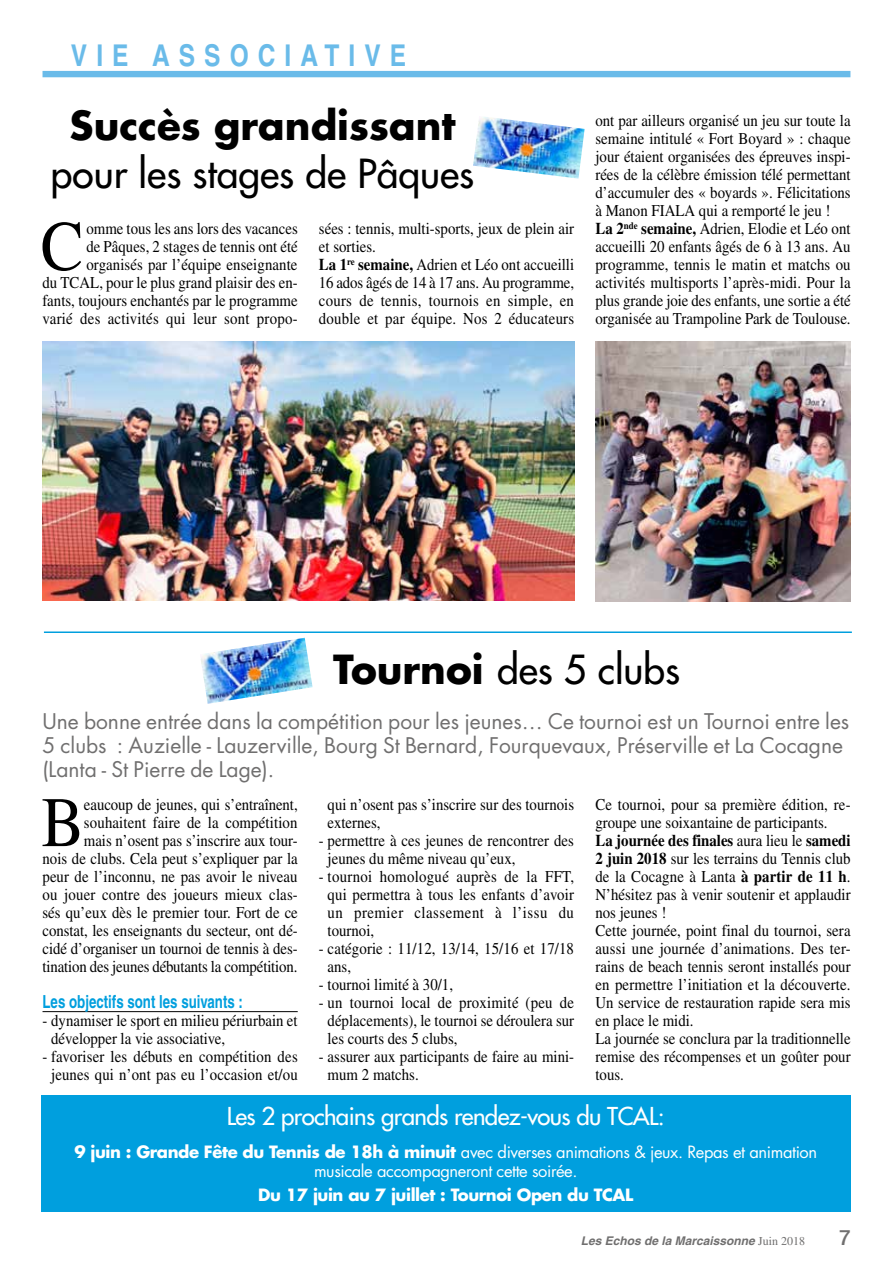
<style>
.page{position:relative;width:893px;height:1263px;background:#fff}
.page>*{position:absolute;margin:0;border:0;box-sizing:border-box;transform-origin:0 0}
.t1{font:70.95px "Times";color:#000;scale:.9 1}
.t2{font:39px "Futura";color:#000}
.t3{font:700 39px "Futura";color:#000}
.t4{font:700 condensed 30px "Helvetica";letter-spacing:.3em;color:#6abbe9}
.t5{font:24px "Futura";letter-spacing:-.025em;color:#fff}
.t6{font:21px/24px "Futura";color:#706f6f}
.t7{font:500 21px "Helvetica Neue";color:#706f6f}
.t8{font:700 condensed 18px "Helvetica";color:#009fde;scale:.9 1}
.t9{font:16.5px/18px "Times";color:#000;scale:.9 1}
.t10{font:16.5px/19.5px "Futura";letter-spacing:-.025em;color:#fff;text-align:center}
.t11{font:700 16.5px "Futura";letter-spacing:-.025em;color:#fff}
.t12{font:italic 700 12px "Helvetica";color:#706f6f}
.s1{font-weight:700}
.s2{font-family:"Times";font-weight:400;font-style:normal}
</style>
<div class="page">
<div style="left:43px;top:71px;width:807px;height:6px;background:#6abbe9"></div>
<div style="left:41px;top:1095px;width:809px;height:117px;background:#009fde"></div>
<hr style="left:43px;top:1011px;width:255px;height:1px;background:#000">
<hr style="left:44px;top:631px;width:808px;height:2px;background:#009fde">
<img style="left:473px;top:117px;width:112px;height:62px">
<img style="left:201px;top:638px;width:112px;height:66px">
<img style="left:595px;top:341px;width:255px;height:260px">
<img style="left:42px;top:341px;width:532px;height:260px">
<h3 class="t4" style="left:71px;top:37px;width:337px">VIE ASSOCIATIVE</h3>
<h2 class="t3" style="left:70px;top:99px;width:387px">Succès grandissant</h2>
<h2 class="t2" style="left:51px;top:148px;width:425px">pour les stages de Pâques</h2>
<h1 class="t1" style="left:41px;top:206px;width:49px">C</h1>
<p class="t9" style="left:43px;top:219px;width:285px;text-align:right">omme tous les ans lors des vacances<br>de Pâques, 2 stages de tennis ont été organisés par l’équipe enseignante<br>du TCAL, pour le plus grand plaisir des en&shy;fants, toujours enchantés par le programme varié des activités qui leur sont propo-</p>
<p class="t9" style="left:319px;top:219px;width:285px">sées : tennis, multi-sports, jeux de plein air et sorties.<br><span class="s1">La 1</span><sup>re</sup> <span class="s1">semaine,</span> Adrien et Léo ont accueilli 16 ados âgés de 14 à 17 ans. Au programme, cours de tennis, tournois en simple, en double et par équipe. Nos 2 éducateurs</p>
<p class="t9" style="left:595px;top:111px;width:285px">ont par ailleurs organisé un jeu sur toute la semaine intitulé « Fort Boyard » : chaque jour étaient organisées des épreuves inspi&shy;rées de la célèbre émission télé permettant d’accumuler des « boyards ». Félicitations à Manon FIALA qui a remporté le jeu !<br><span class="s1">La 2</span><sup>nde</sup> <span class="s1">semaine,</span> Adrien, Elodie et Léo ont accueilli 20 enfants âgés de 6 à 13 ans. Au programme, tennis le matin et matchs ou activités multisports l’après-midi. Pour la plus grande joie des enfants, une sortie a été organisée au Trampoline Park de Toulouse.</p>
<h2 class="t2" style="left:333px;top:644px;width:349px"><span class="s1">Tournoi</span> des 5 clubs</h2>
<p class="t6" style="left:43px;top:710px;width:808px">Une bonne entrée dans la compétition pour les jeunes… Ce tournoi est un Tournoi entre les<br>5 clubs : Auzielle - Lauzerville, Bourg St Bernard, Fourquevaux, Préserville et La Cocagne (Lanta - St Pierre de Lage).</p>
<p class="t9" style="left:43px;top:795px;width:285px;text-align:right">eaucoup de jeunes, qui s’entraînent, souhaitent faire de la compétition<br>mais n’osent pas s’inscrire aux tour-<br>nois de clubs. Cela peut s’expliquer par la peur de l’inconnu, ne pas avoir le niveau ou jouer contre des joueurs mieux clas&shy;sés qu’eux dès le premier tour. Fort de ce constat, les enseignants du secteur, ont dé&shy;cidé d’organiser un tournoi de tennis à des&shy;tination des jeunes débutants la compétition.</p>
<p class="t8" style="left:43px;top:991px;width:224px">Les objectifs sont les suivants :</p>
<p class="t9" style="left:51px;top:1011px;width:275px;text-indent:-9px">- dynamiser le sport en milieu périurbain et développer la vie associative,</p>
<p class="t9" style="left:43px;top:1047px;width:285px;text-align:center">- favoriser les débuts en compétition des jeunes qui n’ont pas eu l’occasion et/ou</p>
<h1 class="t1" style="left:41px;top:782px;width:49px">B</h1>
<p class="t9" style="left:328px;top:795px;width:275px">qui n’osent pas s’inscrire sur des tournois externes,</p>
<p class="t9" style="left:328px;top:831px;width:275px;text-indent:-9px">- permettre à ces jeunes de rencontrer des jeunes du même niveau qu’eux,</p>
<p class="t9" style="left:328px;top:867px;width:275px;text-align:justify;text-indent:-9px">- tournoi homologué auprès de la FFT, qui permettra à tous les enfants d’avoir un premier classement à l’issu du tournoi,</p>
<p class="t9" style="left:328px;top:939px;width:275px;text-indent:-9px">- catégorie : 11/12, 13/14, 15/16 et 17/18 ans,</p>
<p class="t9" style="left:319px;top:975px;width:150px">- tournoi limité à 30/1,</p>
<p class="t9" style="left:328px;top:993px;width:275px;text-align:justify;text-indent:-9px">- un tournoi local de proximité (peu de déplacements), le tournoi se déroulera sur les courts des 5 clubs,</p>
<p class="t9" style="left:328px;top:1047px;width:275px;text-indent:-9px">- assurer aux participants de faire au mini&shy;mum 2 matchs.</p>
<p class="t9" style="left:595px;top:795px;width:285px">Ce tournoi, pour sa première édition, re&shy;groupe une soixantaine de participants.<br><span class="s1">La journée des finales</span> aura lieu le <span class="s1">samedi 2 juin 2018</span> sur les terrains du Tennis club de la Cocagne à Lanta <span class="s1">à partir de 11 h</span>.<br>N’hésitez pas à venir soutenir et applaudir nos jeunes !<br>Cette journée, point final du tournoi, sera aussi une journée d’animations. Des ter&shy;rains de beach tennis seront installés pour en permettre l’initiation et la découverte.<br>Un service de restauration rapide sera mis en place le midi.<br>La journée se conclura par la traditionnelle remise des récompenses et un goûter pour tous.</p>
<h3 class="t5" style="left:227px;top:1101px;width:439px">Les 2 prochains grands rendez-vous du TCAL:</h3>
<p class="t10" style="left:74px;top:1142px;width:744px"><span class="s1">9 juin : Grande Fête du Tennis de 18h à minuit</span> avec diverses animations &amp; jeux. Repas et animation musicale accompagneront cette soirée.</p>
<p class="t11" style="left:258px;top:1184px;width:376px">Du 17 juin au 7 juillet : Tournoi Open du TCAL</p>
<p class="t12" style="left:581px;top:1233px;width:226px">Les Echos de la Marcaissonne <span class="s2">Juin 2018</span></p>
<p class="t7" style="left:839px;top:1220px;width:13px">7</p>
</div>
